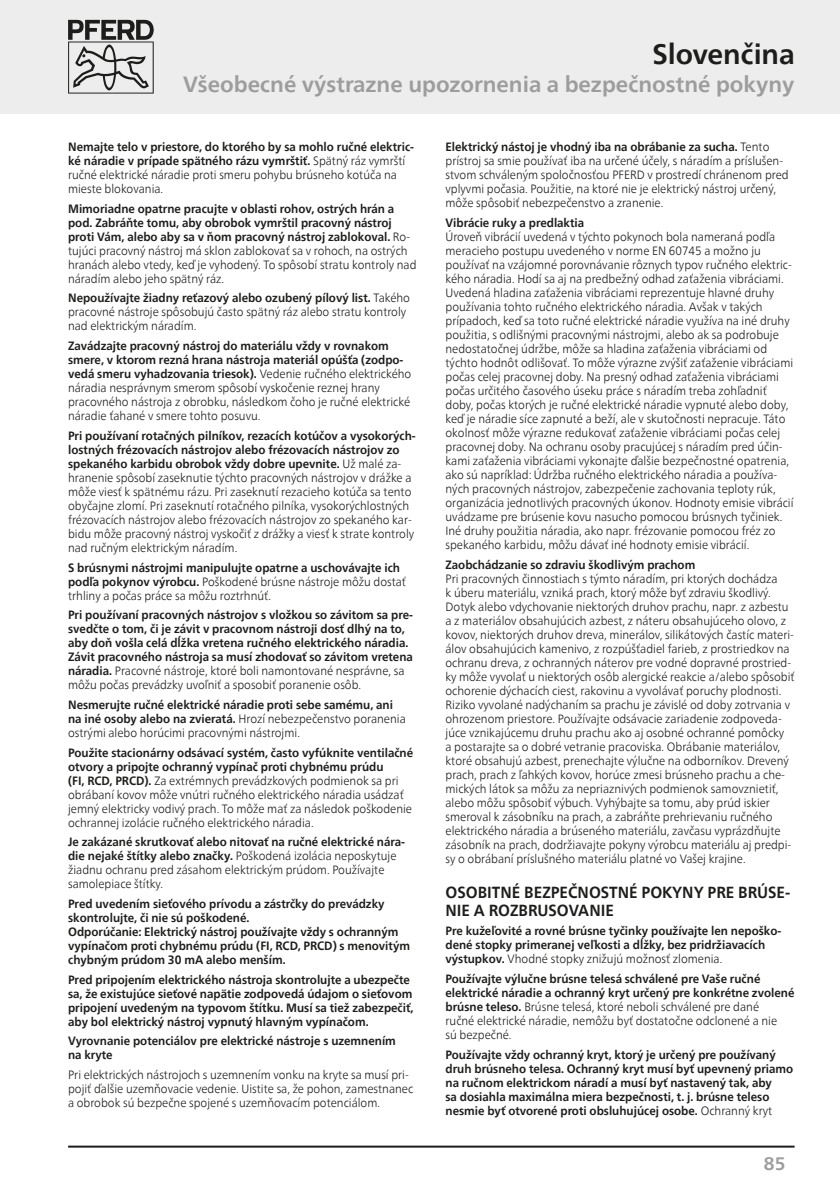
<style>
.page{position:relative;width:840px;height:1191px;background:#fff}
.page>*{position:absolute;margin:0;border:0;box-sizing:border-box;transform-origin:0 0}
.Headline{font:700 28px "Neue Frutiger World";letter-spacing:-.005em;color:#1d1d1b}
.Subhead_grau{font:700 22px "Neue Frutiger World";color:#9d9d9d}
.t1{font:700 18px "Neue Frutiger World";color:#9d9d9d}
.Copy_Head_2{font:700 16px/18px "Neue Frutiger World";color:#1d1d1b;scale:.95 1}
.Copy{font:300 12px/14px "Neue Frutiger World";color:#1d1d1b;scale:.95 1}
.Copy-2{font:700 12px/14px "Neue Frutiger World";color:#1d1d1b;scale:.95 1}
.s1{font-weight:300}
.s2{font-weight:700}
</style>
<div class="page">
<div style="left:0;top:0;width:839px;height:113px;background:#ededed"></div>
<svg style="left:68px;top:20px;width:86px;height:74px"></svg>
<hr style="left:68px;top:1145px;width:726px;height:2px;background:#1d1d1b">
<p class="Headline" style="left:652px;top:29px;width:144px">Slovenčina</p>
<p class="Subhead_grau" style="left:183px;top:65px;width:612px">Všeobecné výstrazne upozornenia a bezpečnostné pokyny</p>
<p class="Copy-2" style="left:68px;top:140px;width:365px">Nemajte telo v priestore, do ktorého by sa mohlo ručné elektric&shy;ké náradie v prípade spätného rázu vymrštiť. <span class="s1">Spätný ráz vymrští ručné elektrické náradie proti smeru pohybu brúsneho kotúča na mieste blokovania.</span></p>
<p class="Copy-2" style="left:68px;top:201px;width:368px">Mimoriadne opatrne pracujte v oblasti rohov, ostrých hrán a pod. Zabráňte tomu, aby obrobok vymrštil pracovný nástroj proti Vám, alebo aby sa v ňom pracovný nástroj zablokoval. <span class="s1">Ro&shy;tujúci pracovný nástroj má sklon zablokovať sa v rohoch, na ostrých hranách alebo vtedy, keď je vyhodený. To spôsobí stratu kontroly nad náradím alebo jeho spätný ráz.</span></p>
<p class="Copy" style="left:68px;top:291px;width:361px"><span class="s2">Nepoužívajte žiadny reťazový alebo ozubený pílový list.</span> Takého pracovné nástroje spôsobujú často spätný ráz alebo stratu kontroly nad elektrickým náradím.</p>
<p class="Copy" style="left:68px;top:339px;width:362px"><span class="s2">Zavádzajte pracovný nástroj do materiálu vždy v rovnakom smere, v ktorom rezná hrana nástroja materiál opúšťa (zodpo&shy;vedá smeru vyhadzovania triesok).</span> Vedenie ručného elektrického náradia nesprávnym smerom spôsobí vyskočenie reznej hrany pracovného nástroja z obrobku, následkom čoho je ručné elektrické náradie ťahané v smere tohto posuvu.</p>
<p class="Copy" style="left:68px;top:429px;width:367px"><span class="s2">Pri používaní rotačných pilníkov, rezacích kotúčov a vysokorých&shy;lostných frézovacích nástrojov alebo frézovacích nástrojov zo spekaného karbidu obrobok vždy dobre upevnite.</span> Už malé za&shy;hranenie spôsobí zaseknutie týchto pracovných nástrojov v drážke a môže viesť k spätnému rázu. Pri zaseknutí rezacieho kotúča sa tento obyčajne zlomí. Pri zaseknutí rotačného pilníka, vysokorýchlostných frézovacích nástrojov alebo frézovacích nástrojov zo spekaného kar&shy;bidu môže pracovný nástroj vyskočiť z drážky a viesť k strate kontroly nad ručným elektrickým náradím.</p>
<p class="Copy-2" style="left:68px;top:560px;width:357px">S brúsnymi nástrojmi manipulujte opatrne a uschovávajte ich podľa pokynov výrobcu. <span class="s1">Poškodené brúsne nástroje môžu dostať trhliny a počas práce sa môžu roztrhnúť.</span></p>
<p class="Copy-2" style="left:68px;top:608px;width:364px">Pri používaní pracovných nástrojov s vložkou so závitom sa pre&shy;svedčte o tom, či je závit v pracovnom nástroji dosť dlhý na to, aby doň vošla celá dĺžka vretena ručného elektrického náradia.<br>Závit pracovného nástroja sa musí zhodovať so závitom vretena náradia. <span class="s1">Pracovné nástroje, ktoré boli namontované nesprávne, sa môžu počas prevádzky uvoľniť a sposobiť poranenie osôb.</span></p>
<p class="Copy-2" style="left:68px;top:697px;width:357px">Nesmerujte ručné elektrické náradie proti sebe samému, ani na iné osoby alebo na zvieratá. <span class="s1">Hrozí nebezpečenstvo poranenia ostrými alebo horúcimi pracovnými nástrojmi.</span></p>
<p class="Copy" style="left:68px;top:745px;width:364px"><span class="s2">Použite stacionárny odsávací systém, často vyfúknite ventilačné otvory a pripojte ochranný vypínač proti chybnému prúdu<br>(FI, RCD, PRCD).</span> Za extrémnych prevádzkových podmienok sa pri obrábaní kovov môže vnútri ručného elektrického náradia usádzať jemný elektricky vodivý prach. To môže mať za následok poškodenie ochrannej izolácie ručného elektrického náradia.</p>
<p class="Copy" style="left:68px;top:835px;width:356px"><span class="s2">Je zakázané skrutkovať alebo nitovať na ručné elektrické nára&shy;die nejaké štítky alebo značky.</span> Poškodená izolácia neposkytuje žiadnu ochranu pred zásahom elektrickým prúdom. Používajte samolepiace štítky.</p>
<p class="Copy-2" style="left:68px;top:896px;width:361px">Pred uvedením sieťového prívodu a zástrčky do prevádzky skontrolujte, či nie sú poškodené.<br>Odporúčanie: Elektrický nástroj používajte vždy s ochranným vypínačom proti chybnému prúdu (FI, RCD, PRCD) s menovitým chybným prúdom 30 mA alebo menším.</p>
<p class="Copy-2" style="left:68px;top:972px;width:365px">Pred pripojením elektrického nástroja skontrolujte a ubezpečte sa, že existujúce sieťové napätie zodpovedá údajom o sieťovom pripojení uvedeným na typovom štítku. Musí sa tiež zabezpečiť, aby bol elektrický nástroj vypnutý hlavným vypínačom.</p>
<p class="Copy-2" style="left:68px;top:1034px;width:346px">Vyrovnanie potenciálov pre elektrické nástroje s uzemnením na kryte</p>
<p class="Copy" style="left:68px;top:1068px;width:364px">Pri elektrických nástrojoch s uzemnením vonku na kryte sa musí pri&shy;pojiť ďalšie uzemňovacie vedenie. Uistite sa, že pohon, zamestnanec a obrobok sú bezpečne spojené s uzemňovacím potenciálom.</p>
<p class="Copy" style="left:445px;top:140px;width:362px"><span class="s2">Elektrický nástoj je vhodný iba na obrábanie za sucha.</span> Tento prístroj sa smie používať iba na určené účely, s náradím a príslušen&shy;stvom schváleným spoločnosťou PFERD v prostredí chránenom pred vplyvmi počasia. Použitie, na ktoré nie je elektrický nástroj určený, môže spôsobiť nebezpečenstvo a zranenie.</p>
<p class="Copy" style="left:445px;top:216px;width:367px"><span class="s2">Vibrácie ruky a predlaktia<br></span>Úroveň vibrácií uvedená v týchto pokynoch bola nameraná podľa meracieho postupu uvedeného v norme EN 60745 a možno ju používať na vzájomné porovnávanie rôznych typov ručného elektric&shy;kého náradia. Hodí sa aj na predbežný odhad zaťaženia vibráciami.<br>Uvedená hladina zaťaženia vibráciami reprezentuje hlavné druhy používania tohto ručného elektrického náradia. Avšak v takých prípadoch, keď sa toto ručné elektrické náradie využíva na iné druhy použitia, s odlišnými pracovnými nástrojmi, alebo ak sa podrobuje nedostatočnej údržbe, môže sa hladina zaťaženia vibráciami od týchto hodnôt odlišovať. To môže výrazne zvýšiť zaťaženie vibráciami počas celej pracovnej doby. Na presný odhad zaťaženia vibráciami počas určitého časového úseku práce s náradím treba zohľadniť doby, počas ktorých je ručné elektrické náradie vypnuté alebo doby, keď je náradie síce zapnuté a beží, ale v skutočnosti nepracuje. Táto okolnosť môže výrazne redukovať zaťaženie vibráciami počas celej pracovnej doby. Na ochranu osoby pracujúcej s náradím pred účin&shy;kami zaťaženia vibráciami vykonajte ďalšie bezpečnostné opatrenia, ako sú napríklad: Údržba ručného elektrického náradia a používa&shy;ných pracovných nástrojov, zabezpečenie zachovania teploty rúk, organizácia jednotlivých pracovných úkonov. Hodnoty emisie vibrácií uvádzame pre brúsenie kovu nasucho pomocou brúsnych tyčiniek.<br>Iné druhy použitia náradia, ako napr. frézovanie pomocou fréz zo spekaného karbidu, môžu dávať iné hodnoty emisie vibrácií.</p>
<p class="Copy" style="left:445px;top:557px;width:369px"><span class="s2">Zaobchádzanie so zdraviu škodlivým prachom<br></span>Pri pracovných činnostiach s týmto náradím, pri ktorých dochádza<br>k úberu materiálu, vzniká prach, ktorý môže byť zdraviu škodlivý.<br>Dotyk alebo vdychovanie niektorých druhov prachu, napr. z azbestu a z materiálov obsahujúcich azbest, z náteru obsahujúceho olovo, z kovov, niektorých druhov dreva, minerálov, silikátových častíc materi&shy;álov obsahujúcich kamenivo, z rozpúšťadiel farieb, z prostriedkov na ochranu dreva, z ochranných náterov pre vodné dopravné prostried&shy;ky môže vyvolať u niektorých osôb alergické reakcie a/alebo spôsobiť ochorenie dýchacích ciest, rakovinu a vyvolávať poruchy plodnosti.<br>Riziko vyvolané nadýchaním sa prachu je závislé od doby zotrvania v ohrozenom priestore. Používajte odsávacie zariadenie zodpoveda&shy;júce vznikajúcemu druhu prachu ako aj osobné ochranné pomôcky<br>a postarajte sa o dobré vetranie pracoviska. Obrábanie materiálov, ktoré obsahujú azbest, prenechajte výlučne na odborníkov. Drevený prach, prach z ľahkých kovov, horúce zmesi brúsneho prachu a che&shy;mických látok sa môžu za nepriaznivých podmienok samovznietiť, alebo môžu spôsobiť výbuch. Vyhýbajte sa tomu, aby prúd iskier smeroval k zásobníku na prach, a zabráňte prehrievaniu ručného elektrického náradia a brúseného materiálu, zavčasu vyprázdňujte zásobník na prach, dodržiavajte pokyny výrobcu materiálu aj predpi&shy;sy o obrábaní príslušného materiálu platné vo Vašej krajine.</p>
<p class="Copy_Head_2" style="left:445px;top:883px;width:364px">OSOBITNÉ BEZPEČNOSTNÉ POKYNY PRE BRÚSE-<br>NIE A ROZBRUSOVANIE</p>
<p class="Copy-2" style="left:445px;top:924px;width:354px">Pre kužeľovité a rovné brúsne tyčinky používajte len nepoško&shy;dené stopky primeranej veľkosti a dĺžky, bez pridržiavacích výstupkov. <span class="s1">Vhodné stopky znižujú možnosť zlomenia.</span></p>
<p class="Copy-2" style="left:445px;top:971px;width:368px">Používajte výlučne brúsne telesá schválené pre Vaše ručné elektrické náradie a ochranný kryt určený pre konkrétne zvolené brúsne teleso. <span class="s1">Brúsne telesá, ktoré neboli schválené pre dané<br>ručné elektrické náradie, nemôžu byť dostatočne odclonené a nie<br>sú bezpečné.</span></p>
<p class="Copy-2" style="left:445px;top:1047px;width:367px">Používajte vždy ochranný kryt, ktorý je určený pre používaný druh brúsneho telesa. Ochranný kryt musí byť upevnený priamo na ručnom elektrickom náradí a musí byť nastavený tak, aby<br>sa dosiahla maximálna miera bezpečnosti, t. j. brúsne teleso nesmie byť otvorené proti obsluhujúcej osobe. <span class="s1">Ochranný kryt</span></p>
<h3 class="t1" style="left:763px;top:1147px;width:23px">85</h3>
</div>
